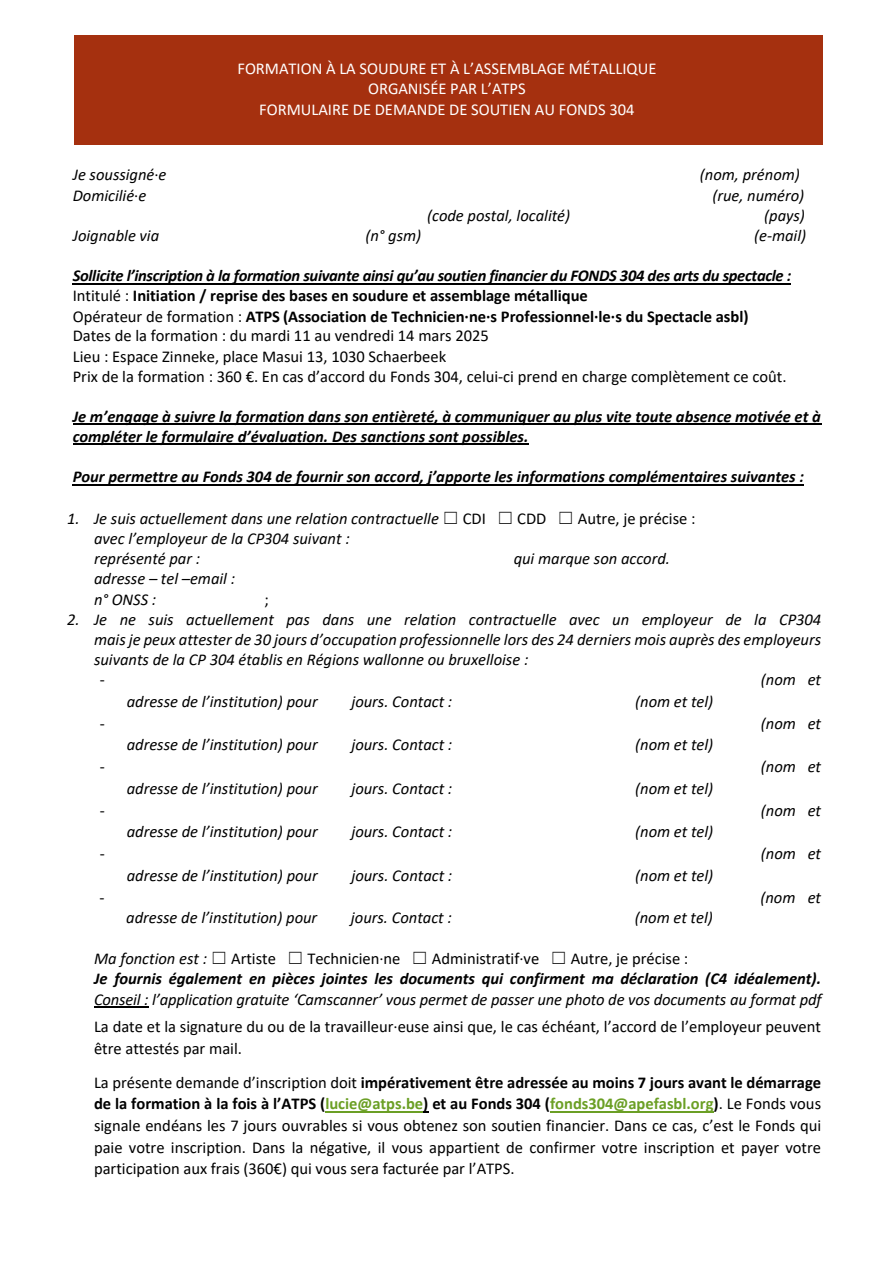
<style>
.page{position:relative;width:893px;height:1263px;background:#fff}
.page>*{position:absolute;margin:0;border:0;box-sizing:border-box;transform-origin:0 0}
.t1{font:16.5px/20.1px "Calibri";color:#000}
.t2{font:italic 16.5px/20.1px "Calibri";color:#000}
.t3{font:italic 700 16.5px/20.1px "Calibri";color:#000}
.t4{font:16.5px/20.1px "Calibri";color:#fff;text-align:center}
.s1{font-style:normal}
.s2{font-weight:700;font-style:italic}
.s3{font-weight:700}
.s4{font-family:"MS Gothic";font-style:normal}
.s5{font-weight:400}
.s6{font-family:"MS Gothic";font-weight:400;font-style:normal}
.s7{font-weight:400;font-style:normal}
.s8{font-weight:700;color:#6b9f25}
</style>
<div class="page">
<div style="left:74px;top:36px;width:748px;height:109px;background:#a5300f"></div>
<hr style="left:73px;top:283px;width:718px;height:1px;background:#000">
<hr style="left:73px;top:424px;width:748px;height:1px;background:#000">
<hr style="left:73px;top:444px;width:455px;height:1px;background:#000">
<hr style="left:73px;top:484px;width:731px;height:1px;background:#000">
<hr style="left:94px;top:1006px;width:54px;height:1px;background:#000">
<hr style="left:325px;top:1111px;width:98px;height:1px;background:#6b9f25">
<hr style="left:550px;top:1111px;width:164px;height:1px;background:#6b9f25">
<p class="t4" style="left:237px;top:58px;width:420px">FORMATION À LA SOUDURE ET À L’ASSEMBLAGE MÉTALLIQUE<br>ORGANISÉE PAR L’ATPS<br>FORMULAIRE DE DEMANDE DE SOUTIEN AU FONDS 304</p>
<p class="t2" style="left:73px;top:165px;width:95px">Je soussigné<span class="s1">·</span>e</p>
<p class="t2" style="left:700px;top:165px;width:101px">(nom, prénom)</p>
<p class="t2" style="left:73px;top:185px;width:75px">Domicilié<span class="s1">·</span>e</p>
<p class="t2" style="left:712px;top:185px;width:93px">(rue, numéro)</p>
<p class="t2" style="left:427px;top:205px;width:145px">(code postal, localité)</p>
<p class="t2" style="left:764px;top:205px;width:42px">(pays)</p>
<p class="t2" style="left:73px;top:225px;width:88px">Joignable via</p>
<p class="t2" style="left:365px;top:225px;width:57px">(n° gsm)</p>
<p class="t2" style="left:754px;top:225px;width:54px">(e-mail)</p>
<p class="t1" style="left:73px;top:265px;width:720px"><span class="s2">Sollicite l’inscription à la formation suivante ainsi qu’au soutien financier du FONDS 304 des arts du spectacle :<br></span>Intitulé : <span class="s3">Initiation / reprise des bases en soudure et assemblage métallique<br></span>Opérateur de formation : <span class="s3">ATPS (Association de Technicien·ne·s Professionnel·le·s du Spectacle asbl)<br></span>Dates de la formation : du mardi 11 au vendredi 14 mars 2025<br>Lieu : Espace Zinneke, place Masui 13, 1030 Schaerbeek<br>Prix de la formation : 360 €. En cas d’accord du Fonds 304, celui-ci prend en charge complètement ce coût.</p>
<p class="t3" style="left:73px;top:406px;width:750px">Je m’engage à suivre la formation dans son entièreté, à communiquer au plus vite toute absence motivée et à compléter le formulaire d’évaluation. Des sanctions sont possibles.</p>
<p class="t3" style="left:73px;top:467px;width:733px">Pour permettre au Fonds 304 de fournir son accord, j’apporte les informations complémentaires suivantes :</p>
<p class="t2" style="left:94px;top:508px;width:603px;text-indent:-27px">1. Je suis actuellement dans une relation contractuelle <span class="s4">☐</span> <span class="s1">CDI</span> <span class="s4">☐</span> <span class="s1">CDD</span> <span class="s4">☐</span> <span class="s1">Autre, je précise : </span>avec l’employeur de la CP304 suivant :<br>représenté par :</p>
<p class="t2" style="left:514px;top:548px;width:158px">qui marque son accord.</p>
<p class="t2" style="left:94px;top:569px;width:143px">adresse – tel –email : n° ONSS :</p>
<p class="t1" style="left:265px;top:589px;width:6px">;</p>
<p class="t2" style="left:94px;top:609px;width:729px;text-align:justify;text-indent:-27px">2. Je ne suis actuellement pas dans une relation contractuelle avec un employeur de la CP304 mais je peux attester de 30 jours d’occupation professionnelle lors des 24 derniers mois auprès des employeurs suivants de la CP 304 établis en Régions wallonne ou bruxelloise :</p>
<p class="t1" style="left:100px;top:669px;width:7px">-</p>
<p class="t2" style="left:761px;top:669px;width:62px">(nom et</p>
<p class="t2" style="left:127px;top:691px;width:193px">adresse de l’institution) pour</p>
<p class="t2" style="left:351px;top:691px;width:103px">jours. Contact :</p>
<p class="t2" style="left:635px;top:691px;width:80px">(nom et tel)</p>
<p class="t1" style="left:100px;top:713px;width:7px">-</p>
<p class="t2" style="left:761px;top:713px;width:62px">(nom et</p>
<p class="t2" style="left:127px;top:735px;width:193px">adresse de l’institution) pour</p>
<p class="t2" style="left:351px;top:735px;width:103px">jours. Contact :</p>
<p class="t2" style="left:635px;top:735px;width:80px">(nom et tel)</p>
<p class="t1" style="left:100px;top:757px;width:7px">-</p>
<p class="t2" style="left:761px;top:757px;width:62px">(nom et</p>
<p class="t2" style="left:127px;top:778px;width:193px">adresse de l’institution) pour</p>
<p class="t2" style="left:351px;top:778px;width:103px">jours. Contact :</p>
<p class="t2" style="left:635px;top:778px;width:80px">(nom et tel)</p>
<p class="t1" style="left:100px;top:800px;width:7px">-</p>
<p class="t2" style="left:761px;top:800px;width:62px">(nom et</p>
<p class="t2" style="left:127px;top:822px;width:193px">adresse de l’institution) pour</p>
<p class="t2" style="left:351px;top:822px;width:103px">jours. Contact :</p>
<p class="t2" style="left:635px;top:822px;width:80px">(nom et tel)</p>
<p class="t1" style="left:100px;top:843px;width:7px">-</p>
<p class="t2" style="left:761px;top:843px;width:62px">(nom et</p>
<p class="t2" style="left:127px;top:865px;width:193px">adresse de l’institution) pour</p>
<p class="t2" style="left:351px;top:865px;width:103px">jours. Contact :</p>
<p class="t2" style="left:635px;top:865px;width:80px">(nom et tel)</p>
<p class="t1" style="left:100px;top:887px;width:7px">-</p>
<p class="t2" style="left:760px;top:887px;width:62px">(nom et</p>
<p class="t2" style="left:126px;top:907px;width:193px">adresse de l’institution) pour</p>
<p class="t2" style="left:351px;top:907px;width:103px">jours. Contact :</p>
<p class="t2" style="left:635px;top:907px;width:80px">(nom et tel)</p>
<p class="t3" style="left:94px;top:948px;width:729px;line-height:20.5px"><span class="s5">Ma fonction est :</span> <span class="s6">☐</span> <span class="s7">Artiste</span> <span class="s6">☐</span> <span class="s7">Technicien·ne</span> <span class="s6">☐</span> <span class="s7">Administratif·ve</span> <span class="s6">☐</span> <span class="s7">Autre, je précise :<br></span>Je fournis également en pièces jointes les documents qui confirment ma déclaration (C4 idéalement).</p>
<p class="t2" style="left:94px;top:989px;width:729px">Conseil : l’application gratuite ‘Camscanner’ vous permet de passer une photo de vos documents au format pdf</p>
<p class="t1" style="left:94px;top:1015px;width:728px;line-height:21.9px">La date et la signature du ou de la travailleur·euse ainsi que, le cas échéant, l’accord de l’employeur peuvent être attestés par mail.</p>
<p class="t1" style="left:94px;top:1071px;width:729px;line-height:21.8px;text-align:justify">La présente demande d’inscription doit <span class="s3">impérativement être adressée au moins 7 jours avant le démarrage de la formation à la fois à l’ATPS (</span><span class="s8">lucie@atps.be</span><span class="s3">) et au Fonds 304 (</span><span class="s8">fonds304@apefasbl.org</span><span class="s3">)</span>. Le Fonds vous signale endéans les 7 jours ouvrables si vous obtenez son soutien financier. Dans ce cas, c’est le Fonds qui paie votre inscription. Dans la négative, il vous appartient de confirmer votre inscription et payer votre participation aux frais (360€) qui vous sera facturée par l’ATPS.</p>
</div>
